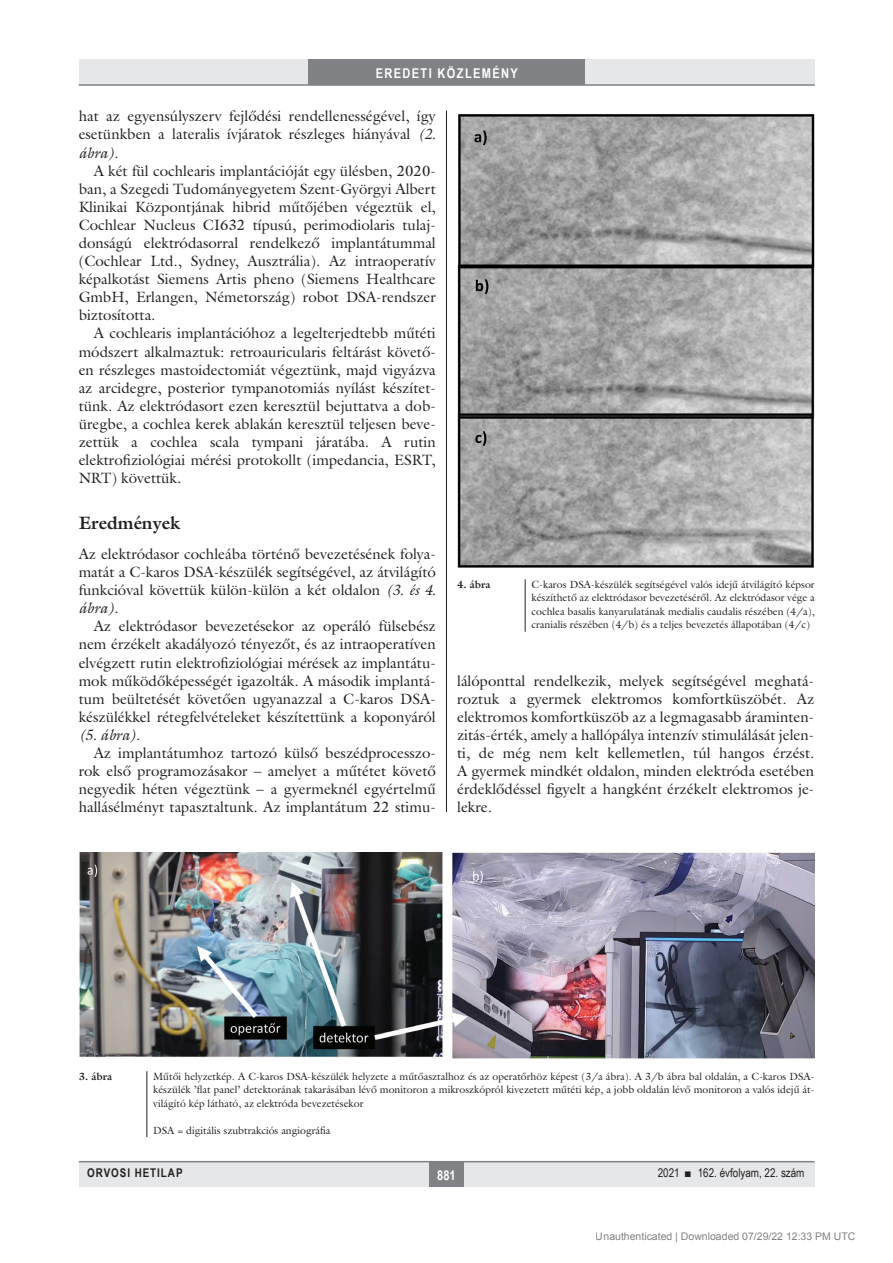
<style>
.page{position:relative;width:893px;height:1263px;background:#fff}
.page>*{position:absolute;margin:0;border:0;box-sizing:border-box;transform-origin:0 0}
.alcimbold{font:700 18px "Galliard Reg";color:#231f20}
.Body_Text{font:15px/18.1px "Galliard Reg";color:#231f20;text-align:justify}
.Body_tompa{font:15px/18.1px "Galliard Reg";color:#231f20;text-align:justify}
.t1{font:700 13.5px "Arial Narrow";letter-spacing:.1em;color:#fff}
.t2{font:12px "Arial Narrow";color:#231f20}
.t3{font:700 12px "Arial Narrow";letter-spacing:.08em;color:#231f20}
.kepalairas2{font:10.5px/13.5px "Galliard Reg";color:#231f20;text-align:justify}
.t4{font:10.5px "Arial";color:rgb(0 0 0/.5)}
.kepalairas1{font:700 10.5px "Galliard Reg";color:#231f20}
.s1{font-style:italic}
</style>
<div class="page">
<div style="left:79px;top:1161px;width:735px;height:25px;background:#e6e7e9"></div>
<div style="left:429px;top:1161px;width:34px;height:25px;background:#808285"></div>
<hr style="left:79px;top:1161px;width:735px;height:1px;background:#808285">
<div style="left:79px;top:60px;width:735px;height:25px;background:#e6e7e9"></div>
<div style="left:308px;top:60px;width:277px;height:25px;background:#808285"></div>
<hr style="left:79px;top:84px;width:736px;height:2px;background:#808285">
<hr style="left:446px;top:111px;width:1px;height:1026px;background:#231f20">
<div style="left:79px;top:812px;width:736px;height:259px;background:#fff"></div>
<img style="left:79px;top:853px;width:736px;height:206px">
<div style="left:79px;top:1071px;width:735px;height:66px;background:#fff"></div>
<hr style="left:146px;top:1071px;width:1px;height:66px;background:#231f20">
<hr style="left:525px;top:579px;width:1px;height:53px;background:#231f20">
<img style="left:457px;top:114px;width:357px;height:454px">
<p class="t1" style="left:376px;top:63px;width:144px">EREDETI KÖZLEMÉNY</p>
<p class="Body_tompa" style="left:79px;top:107px;width:359px">hat az egyensúlyszerv fejlődési rendellenességével, így esetünkben a lateralis ívjáratok részleges hiányával <span class="s1">(2. ábra)</span>.</p>
<p class="Body_Text" style="left:79px;top:161px;width:359px;text-indent:15px">A két fül cochlearis implantációját egy ülésben, 2020- ban, a Szegedi Tudományegyetem Szent-Györgyi Albert Klinikai Központjának hibrid műtőjében végeztük el, Cochlear Nucleus CI632 típusú, perimodiolaris tulaj&shy;donságú elektródasorral rendelkező implantátummal (Cochlear Ltd., Sydney, Ausztrália). Az intraoperatív képalkotást Siemens Artis pheno (Siemens Healthcare GmbH, Erlangen, Németország) robot DSA-rendszer biztosította.</p>
<p class="Body_Text" style="left:79px;top:324px;width:359px;text-align:left;text-indent:15px">A cochlearis implantációhoz a legelterjedtebb műtéti módszert alkalmaztuk: retroauricularis feltárást követő&shy;en részleges mastoidectomiát végeztünk, majd vigyázva az arcidegre, posterior tympanotomiás nyílást készítet&shy;tünk. Az elektródasort ezen keresztül bejuttatva a dob&shy;üregbe, a cochlea kerek ablakán keresztül teljesen beve&shy;zettük a cochlea scala tympani járatába. A rutin elektrofiziológiai mérési protokollt (impedancia, ESRT, NRT) követtük.</p>
<p class="alcimbold" style="left:79px;top:511px;width:103px">Eredmények</p>
<p class="Body_tompa" style="left:79px;top:545px;width:359px">Az elektródasor cochleába történő bevezetésének folya&shy;matát a C-karos DSA-készülék segítségével, az átvilágító funkcióval követtük külön-külön a két oldalon <span class="s1">(3. és 4. ábra)</span>.</p>
<p class="Body_Text" style="left:79px;top:617px;width:359px;text-indent:15px">Az elektródasor bevezetésekor az operáló fülsebész nem érzékelt akadályozó tényezőt, és az intraoperatíven elvégzett rutin elektrofiziológiai mérések az implantátu&shy;mok működőképességét igazolták. A második implantá&shy;tum beültetését követően ugyanazzal a C-karos DSA&shy;készülékkel rétegfelvételeket készítettünk a koponyáról <span class="s1">(5. ábra)</span>.</p>
<p class="Body_Text" style="left:79px;top:743px;width:359px;text-indent:15px">Az implantátumhoz tartozó külső beszédprocesszo&shy;rok első programozásakor – amelyet a műtétet követő negyedik héten végeztünk – a gyermeknél egyértelmű hallásélményt tapasztaltunk. Az implantátum 22 stimu-</p>
<p class="kepalairas1" style="left:457px;top:577px;width:35px">4. ábra</p>
<p class="kepalairas2" style="left:531px;top:577px;width:285px">C-karos DSA-készülék segítségével valós idejű átvilágító képsor készíthető az elektródasor bevezetéséről. Az elektródasor vége a cochlea basalis kanyarulatának medialis caudalis részében (4/a), cranialis részében (4/b) és a teljes bevezetés állapotában (4/c)</p>
<p class="Body_Text" style="left:457px;top:672px;width:359px">lálóponttal rendelkezik, melyek segítségével meghatá&shy;roztuk a gyermek elektromos komfortküszöbét. Az elektromos komfortküszöb az a legmagasabb áraminten&shy;zitás-érték, amely a hallópálya intenzív stimulálását jelen&shy;ti, de még nem kelt kellemetlen, túl hangos érzést.<br>A gyermek mindkét oldalon, minden elektróda esetében érdeklődéssel figyelt a hangként érzékelt elektromos je&shy;lekre.</p>
<p class="kepalairas1" style="left:79px;top:1069px;width:35px">3. ábra</p>
<p class="kepalairas2" style="left:153px;top:1069px;width:663px">Műtői helyzetkép. A C-karos DSA-készülék helyzete a műtőasztalhoz és az operatőrhöz képest (3/a ábra). A 3/b ábra bal oldalán, a C-karos DSA&shy;készülék ’flat panel’ detektorának takarásában lévő monitoron a mikroszkópról kivezetett műtéti kép, a jobb oldalán lévő monitoron a valós idejű át&shy;világító kép látható, az elektróda bevezetésekor</p>
<p class="kepalairas2" style="left:153px;top:1123px;width:179px">DSA = digitális szubtrakciós angiográfia</p>
<p class="t3" style="left:87px;top:1164px;width:97px">ORVOSI HETILAP</p>
<p class="t1" style="left:437px;top:1165px;width:20px">881</p>
<p class="t2" style="left:658px;top:1164px;width:148px">2021 ■ 162. évfolyam, 22. szám</p>
<p class="t4" style="left:596px;top:1231px;width:261px">Unauthenticated | Downloaded 07/29/22 12:33 PM UTC</p>
</div>
